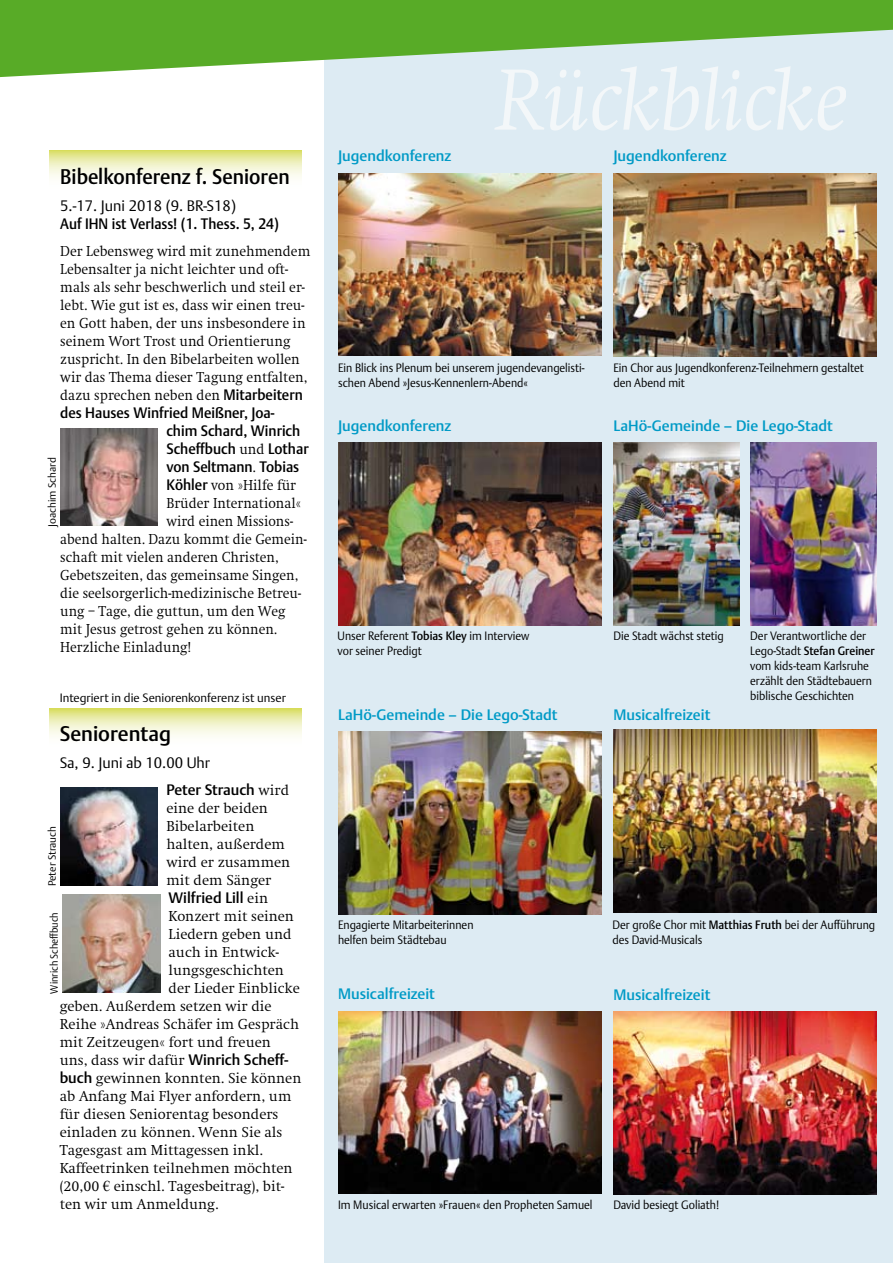
<style>
.page{position:relative;width:893px;height:1263px;background:#fff}
.page>*{position:absolute;margin:0;border:0;box-sizing:border-box;transform-origin:0 0}
.t1{font:italic 300 88.35px "Swift Com";letter-spacing:-.01em;color:#f3f7f9}
.t2{font:500 21px "DTL Argo TOT";color:#000;scale:.94 1}
.t3{font:500 21px "DTL Argo TOT";color:#000}
.t4{font:300 15px/18px "Swift EF";color:#000}
.t5{font:300 15px/18px "Swift EF";color:#000;scale:.94 1}
.t6{font:300 15px "Swift EF";color:#000;scale:.93 1}
.t7{font:500 15px "DTL Argo TOT";color:#009ac6}
.t8{font:500 15px/18px "DTL Argo TOT";color:#000;scale:.94 1}
.t9{font:300 15px "DTL Argo TPRO";color:#000}
.t10{font:500 15px "DTL Argo TOT";color:#000;scale:.93 1}
.t11{font:500 15px "DTL Argo TOT";color:#000}
.t12{font:300 12px/15px "DTL Argo TPRO";color:#000;scale:.93 1}
.t13{font:300 12px "DTL Argo TPRO";color:#000}
.t14{font:500 12px "DTL Argo TOT";color:#000;scale:.93 1}
.t15{font:300 10.5px "DTL Argo TPRO";color:#000}
.t16{font:300 10.5px "DTL Argo TPRO";color:#000;scale:.93 1}
.s1{font-family:"DTL Argo TOT";font-weight:500}
.s2{font-family:"Swift EF";font-weight:300}
.s3{font-family:"DTL Argo TPRO";font-weight:300}
.s4{font-family:"Times New Roman";font-weight:400}
</style>
<div class="page">
<div style="left:325px;top:0;width:568px;height:1263px;background:#ddebf3"></div>
<svg style="left:0;top:0;width:893px;height:77px;fill:#58ab27"></svg>
<img style="left:60px;top:428px;width:98px;height:98px">
<img style="left:338px;top:173px;width:263px;height:183px">
<img style="left:613px;top:173px;width:264px;height:183px">
<img style="left:613px;top:442px;width:127px;height:183px">
<img style="left:750px;top:442px;width:127px;height:183px">
<img style="left:338px;top:1011px;width:263px;height:183px">
<img style="left:338px;top:442px;width:263px;height:183px">
<img style="left:338px;top:731px;width:263px;height:183px">
<svg style="left:50px;top:150px;width:252px;height:28px;background:#edefbc"></svg>
<img style="left:60px;top:788px;width:98px;height:97px">
<img style="left:613px;top:730px;width:264px;height:183px">
<svg style="left:50px;top:709px;width:252px;height:28px;background:#eef0bd"></svg>
<img style="left:613px;top:1011px;width:264px;height:183px">
<img style="left:62px;top:895px;width:98px;height:97px">
<h1 class="t1" style="left:496px;top:49px;width:355px">Rückblicke</h1>
<p class="t7" style="left:338px;top:147px;width:115px">Jugendkonferenz</p>
<p class="t7" style="left:613px;top:147px;width:115px">Jugendkonferenz</p>
<h2 class="t2" style="left:60px;top:164px;width:246px">Bibelkonferenz f. Senioren</h2>
<p class="t9" style="left:60px;top:197px;width:177px">5.-17. Juni 2018 (9. BR-S18)</p>
<p class="t10" style="left:60px;top:215px;width:237px">Auf IHN ist Verlass! (1. Thess. 5, 24)</p>
<p class="t5" style="left:60px;top:243px;width:268px">Der Lebensweg wird mit zunehmendem Lebensalter ja nicht leichter und oft&shy;mals als sehr beschwerlich und steil er&shy;lebt. Wie gut ist es, dass wir einen treu&shy;en Gott haben, der uns insbesondere in seinem Wort Trost und Orientierung zuspricht. In den Bibelarbeiten wollen wir das Thema dieser Tagung entfalten, dazu sprechen neben den <span class="s1">Mitarbeitern</span></p>
<p class="t8" style="left:166px;top:404px;width:153px;text-indent:-106px">des Hauses Winfried Meißner, Joa&shy;chim Schard, Winrich<br>Scheffbuch <span class="s2">und</span> Lothar von Seltmann<span class="s2">.</span> Tobias</p>
<p class="t5" style="left:166px;top:477px;width:139px"><span class="s1">Köhler</span> von »Hilfe für</p>
<p class="t5" style="left:166px;top:495px;width:145px">Brüder International«</p>
<p class="t6" style="left:166px;top:513px;width:138px">wird einen Missions-</p>
<p class="t6" style="left:60px;top:531px;width:267px">abend halten. Dazu kommt die Gemein-</p>
<p class="t6" style="left:60px;top:549px;width:237px">schaft mit vielen anderen Christen,</p>
<p class="t6" style="left:60px;top:567px;width:258px">Gebetszeiten, das gemeinsame Singen,</p>
<p class="t6" style="left:60px;top:585px;width:260px">die seelsorgerlich-medizinische Betreu-</p>
<p class="t6" style="left:60px;top:603px;width:244px">ung – Tage, die guttun, um den Weg</p>
<p class="t6" style="left:60px;top:621px;width:235px">mit Jesus getrost gehen zu können.</p>
<p class="t6" style="left:60px;top:639px;width:142px">Herzliche Einladung!</p>
<p class="t12" style="left:613px;top:360px;width:271px">Ein Chor aus Jugendkonferenz-Teilnehmern gestaltet den Abend mit</p>
<p class="t12" style="left:338px;top:360px;width:266px">Ein Blick ins Plenum bei unserem jugendevangelisti&shy;schen Abend »Jesus-Kennenlern-Abend«</p>
<p class="t7" style="left:338px;top:416px;width:115px">Jugendkonferenz</p>
<p class="t7" style="left:613px;top:416px;width:221px">LaHö-Gemeinde – Die Lego-Stadt</p>
<p class="t15" style="left:46px;top:527px;width:71px;rotate:-90deg">Joachim Schard</p>
<p class="t12" style="left:613px;top:628px;width:120px">Die Stadt wächst stetig</p>
<p class="t12" style="left:338px;top:628px;width:208px">Unser Referent <span class="s1">Tobias Kley</span> im Interview vor seiner Predigt</p>
<p class="t12" style="left:750px;top:628px;width:126px">Der Verantwortliche der</p>
<p class="t14" style="left:750px;top:644px;width:135px"><span class="s3">Lego-Stadt</span> Stefan Greiner</p>
<p class="t12" style="left:750px;top:658px;width:132px">vom kids-team Karlsruhe erzählt den Städtebauern biblische Geschichten</p>
<p class="t13" style="left:60px;top:690px;width:228px">Integriert in die Seniorenkonferenz ist unser</p>
<h2 class="t3" style="left:60px;top:721px;width:113px">Seniorentag</h2>
<p class="t9" style="left:60px;top:753px;width:152px">Sa, 9. Juni ab 10.00 Uhr</p>
<p class="t11" style="left:166px;top:780px;width:124px">Peter Strauch <span class="s2">wird</span></p>
<p class="t4" style="left:166px;top:799px;width:125px">eine der beiden<br>Bibelarbeiten halten, außerdem wird er zusammen mit dem Sänger</p>
<p class="t11" style="left:169px;top:888px;width:101px">Wilfried Lill <span class="s2">ein</span></p>
<p class="t4" style="left:169px;top:907px;width:127px">Konzert mit seinen</p>
<p class="t4" style="left:169px;top:925px;width:125px">Liedern geben und</p>
<p class="t4" style="left:169px;top:943px;width:112px">auch in Entwick-</p>
<p class="t4" style="left:169px;top:961px;width:117px">lungsgeschichten</p>
<p class="t4" style="left:169px;top:979px;width:133px">der Lieder Einblicke</p>
<p class="t4" style="left:60px;top:997px;width:213px">geben. Außerdem setzen wir die</p>
<p class="t4" style="left:60px;top:1015px;width:241px">Reihe »Andreas Schäfer im Gespräch</p>
<p class="t4" style="left:60px;top:1033px;width:213px">mit Zeitzeugen« fort und freuen</p>
<p class="t4" style="left:60px;top:1051px;width:230px">uns, dass wir dafür <span class="s1">Winrich Scheff-</span></p>
<p class="t4" style="left:60px;top:1069px;width:243px"><span class="s1">buch</span> gewinnen konnten. Sie können</p>
<p class="t4" style="left:60px;top:1087px;width:233px">ab Anfang Mai Flyer anfordern, um</p>
<p class="t4" style="left:60px;top:1105px;width:220px">für diesen Seniorentag besonders</p>
<p class="t4" style="left:60px;top:1123px;width:224px">einladen zu können. Wenn Sie als</p>
<p class="t4" style="left:60px;top:1141px;width:205px">Tagesgast am Mittagessen inkl.</p>
<p class="t4" style="left:60px;top:1159px;width:234px">Kaffeetrinken teilnehmen möchten</p>
<p class="t4" style="left:60px;top:1177px;width:226px">(20,00 <span class="s4">€</span> einschl. Tagesbeitrag), bit-</p>
<p class="t4" style="left:60px;top:1195px;width:160px">ten wir um Anmeldung.</p>
<p class="t12" style="left:613px;top:1197px;width:115px">David besiegt Goliath!</p>
<p class="t7" style="left:613px;top:706px;width:98px">Musicalfreizeit</p>
<p class="t7" style="left:338px;top:706px;width:221px">LaHö-Gemeinde – Die Lego-Stadt</p>
<p class="t15" style="left:46px;top:886px;width:62px;rotate:-90deg">Peter Strauch</p>
<p class="t16" style="left:48px;top:993px;width:89px;rotate:-90deg">Winrich Scheffbuch</p>
<p class="t12" style="left:612px;top:917px;width:284px">Der große Chor mit <span class="s1">Matthias Fruth</span> bei der Aufführung des David-Musicals</p>
<p class="t12" style="left:338px;top:917px;width:147px">Engagierte Mitarbeiterinnen helfen beim Städtebau</p>
<p class="t7" style="left:338px;top:985px;width:98px">Musicalfreizeit</p>
<p class="t7" style="left:613px;top:985px;width:98px">Musicalfreizeit</p>
<p class="t12" style="left:338px;top:1197px;width:275px">Im Musical erwarten »Frauen« den Propheten Samuel</p>
</div>
